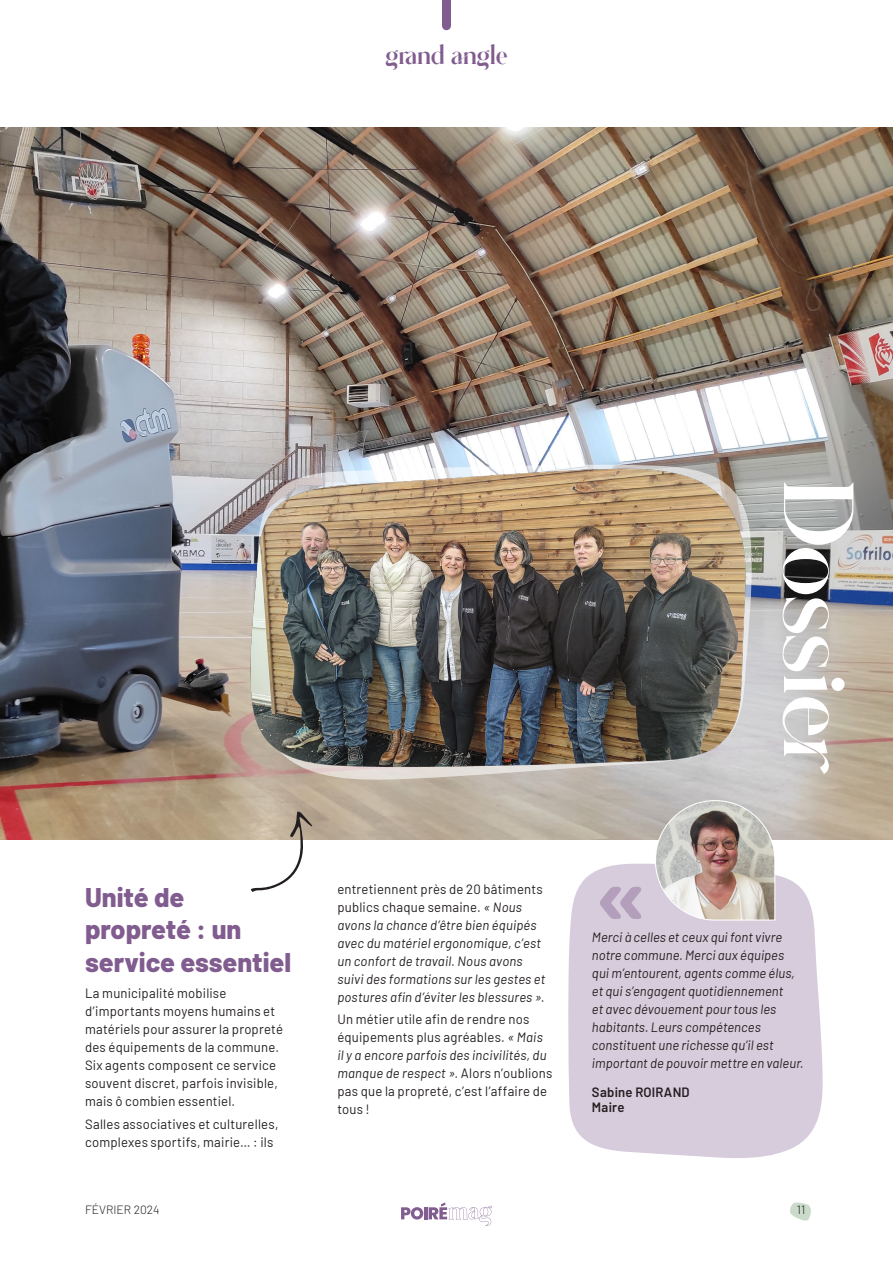
<style>
.page{position:relative;width:893px;height:1263px;background:#fff}
.page>*{position:absolute;margin:0;border:0;box-sizing:border-box;transform-origin:0 0}
.t1{font:87px "Glitten";color:#fff}
.t2{font:800 27px/32.4px "Barlow";color:#815c8f}
.t3{font:24px "Glitten";letter-spacing:-.005em;color:#815c8f}
.t4{font:italic 13.5px/18px "Barlow";letter-spacing:.005em;color:#231f20}
.t5{font:13.5px/18px "Barlow";letter-spacing:.015em;color:#231f20}
.t6{font:600 13.5px "Barlow";letter-spacing:.02em;color:#231f20}
.t7{font:300 12px "Barlow";color:#231f20}
.s1{font-style:normal}
.s2{font-style:italic}
</style>
<div class="page">
<svg style="left:790px;top:1202px;width:21px;height:19px"></svg>
<svg style="left:401px;top:1207px;width:22px;height:12px"></svg>
<hr style="left:424px;top:1207px;width:4px;height:12px;background:#815d90">
<svg style="left:429px;top:1202px;width:63px;height:24px"></svg>
<img style="left:0;top:128px;width:893px;height:712px">
<svg style="left:568px;top:863px;width:255px;height:295px;fill:#d7ccdc"></svg>
<svg style="left:599px;top:887px;width:43px;height:32px"></svg>
<svg style="left:654px;top:799px;width:122px;height:122px"></svg>
<div style="left:442px;top:0;width:9px;height:26px;background:#815c8f"></div>
<svg style="left:251px;top:812px;width:61px;height:80px"></svg>
<img style="left:248px;top:452px;width:499px;height:336px">
<p class="t3" style="left:386px;top:37px;width:123px">grand angle</p>
<p class="t2" style="left:85px;top:879px;width:208px">Unité de propreté : un service essentiel</p>
<p class="t5" style="left:85px;top:983px;width:199px">La municipalité mobilise d’importants moyens humains et matériels pour assurer la propreté des équipements de la commune.<br>Six agents composent ce service souvent discret, parfois invisible, mais ô combien essentiel.</p>
<p class="t5" style="left:85px;top:1114px;width:195px">Salles associatives et culturelles, complexes sportifs, mairie… : ils</p>
<p class="t1" style="left:880px;top:479px;width:297px;rotate:90deg">Dossier</p>
<p class="t4" style="left:337px;top:879px;width:210px"><span class="s1">entretiennent près de 20 bâtiments publics chaque semaine.</span> « Nous avons la chance d’être bien équipés avec du matériel ergonomique, c’est un confort de travail. Nous avons suivi des formations sur les gestes et postures afin d’éviter les blessures ».</p>
<p class="t5" style="left:337px;top:1009px;width:217px">Un métier utile afin de rendre nos équipements plus agréables. <span class="s2">« Mais<br>il y a encore parfois des incivilités, du manque de respect ».</span> Alors n’oublions pas que la propreté, c’est l’affaire de tous !</p>
<p class="t4" style="left:592px;top:927px;width:213px">Merci à celles et ceux qui font vivre notre commune. Merci aux équipes qui m’entourent, agents comme élus, et qui s’engagent quotidiennement<br>et avec dévouement pour tous les habitants. Leurs compétences constituent une richesse qu’il est important de pouvoir mettre en valeur.</p>
<p class="t6" style="left:592px;top:1082px;width:99px">Sabine ROIRAND</p>
<p class="t6" style="left:592px;top:1097px;width:34px">Maire</p>
<p class="t7" style="left:85px;top:1201px;width:76px">FÉVRIER 2024</p>
<p class="t7" style="left:797px;top:1201px;width:10px">11</p>
</div>
